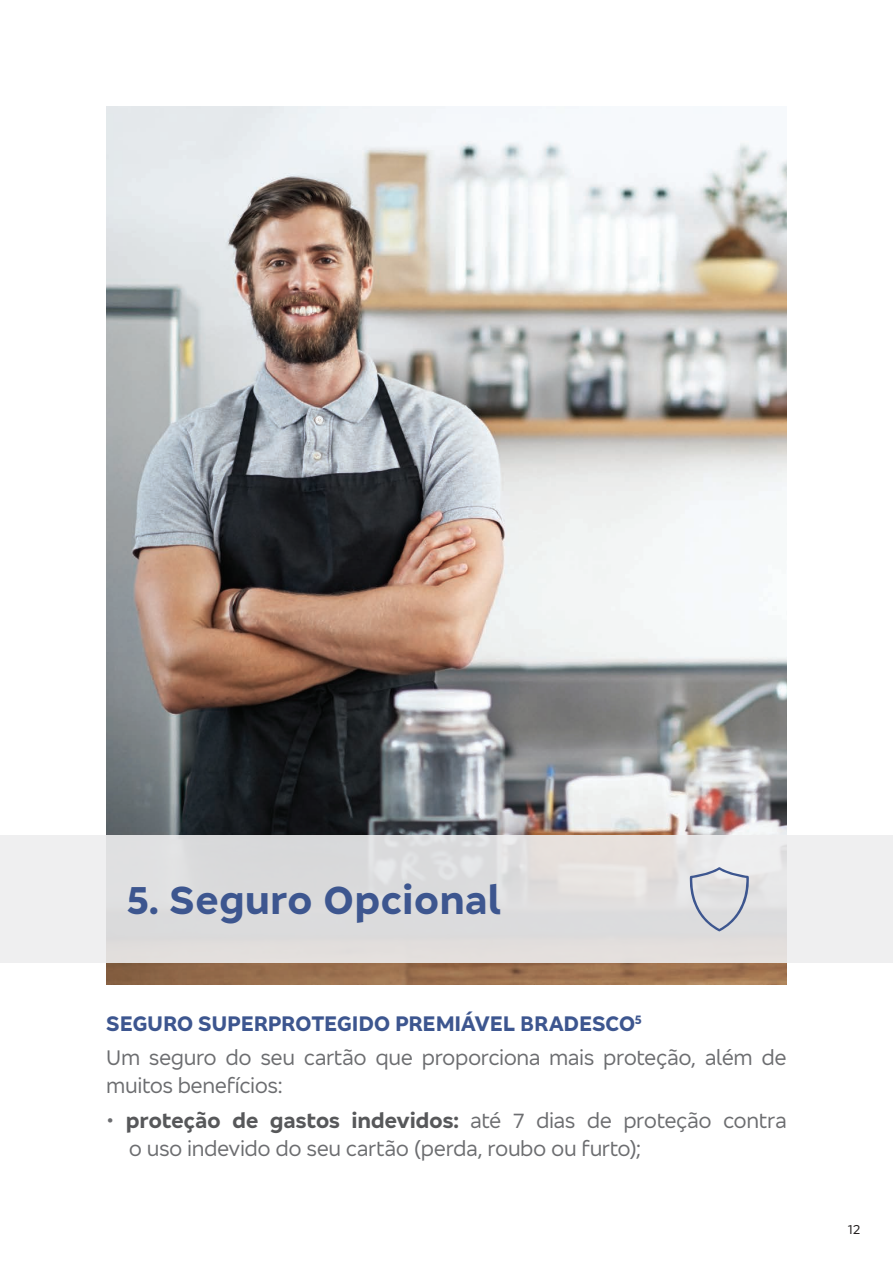
<style>
.page{position:relative;width:893px;height:1263px;background:#fff}
.page>*{position:absolute;margin:0;border:0;box-sizing:border-box;transform-origin:0 0}
.t1{font:700 40.5px "Bradesco Sans";color:#3d568f}
.t2{font:21.75px/34.2px "Bradesco Sans";letter-spacing:-.02em;color:#6c6d70}
.t3{font:13.5px "Bradesco Sans";color:#231f20}
.s1{font-weight:700;color:#3d568f}
.s2{font-weight:700;color:#57585a}
</style>
<div class="page">
<img style="left:106px;top:106px;width:681px;height:878px">
<svg style="left:0;top:835px;width:893px;height:128px;fill:#e1dfdd"></svg>
<svg style="left:689px;top:867px;width:61px;height:64px;background:#cdd0d7"></svg>
<h1 class="t1" style="left:127px;top:874px;width:376px">5. Seguro Opcional</h1>
<p class="t2" style="left:106px;top:1006px;width:682px"><span class="s1">SEGURO SUPERPROTEGIDO PREMIÁVEL BRADESCO</span><sup>5<br></sup>Um seguro do seu cartão que proporciona mais proteção, além de</p>
<p class="t2" style="left:106px;top:1068px;width:178px">muitos benefícios:</p>
<p class="t2" style="left:129px;top:1106px;width:659px;line-height:27.8px;text-indent:-23px">• <span class="s2">proteção de gastos indevidos:</span> até 7 dias de proteção contra o uso indevido do seu cartão (perda, roubo ou furto);</p>
<p class="t3" style="left:848px;top:1221px;width:14px">12</p>
</div>
